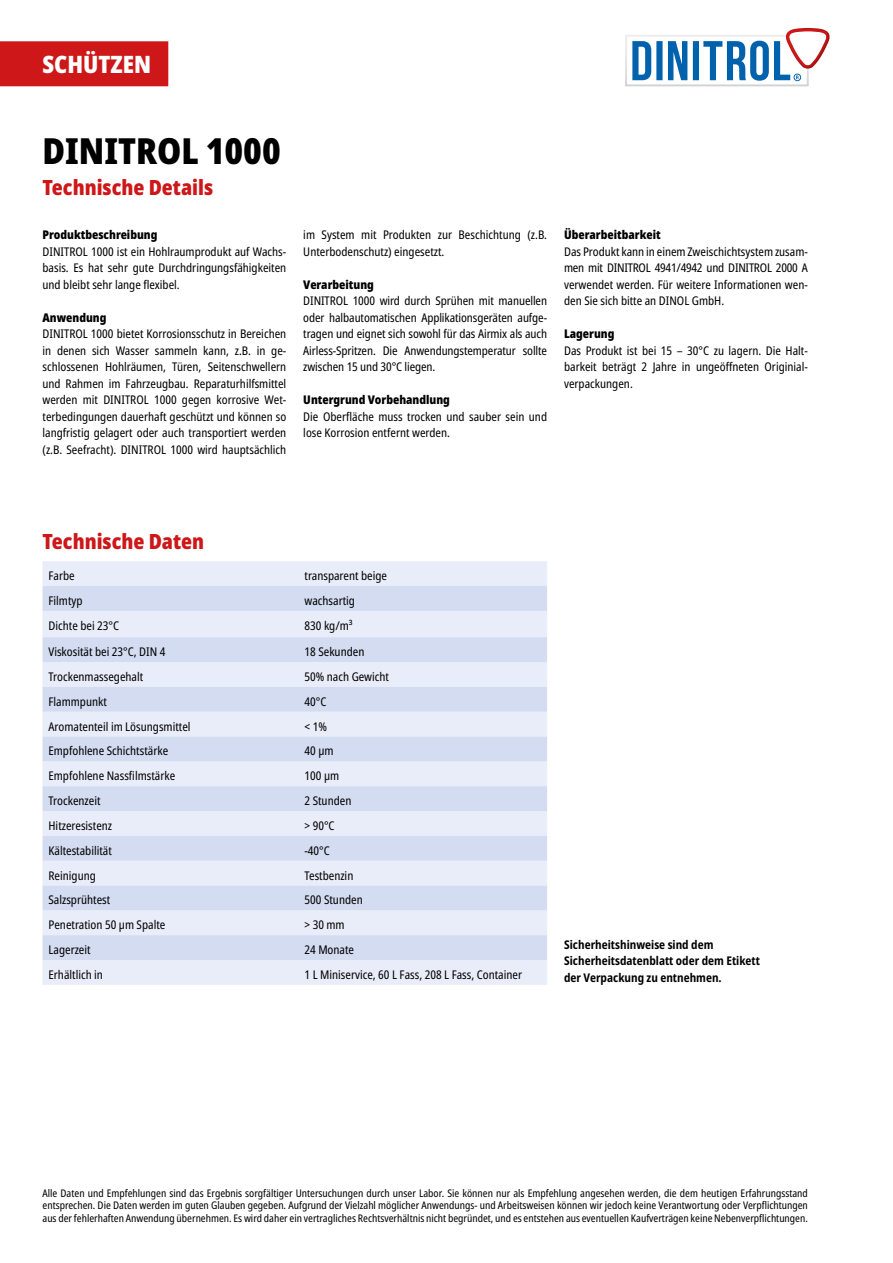
<style>
.page{position:relative;width:893px;height:1263px;background:#fff}
.page>*{position:absolute;margin:0;border:0;box-sizing:border-box;transform-origin:0 0}
.t1{font:900 condensed 36px "Noto Sans";color:#000}
.t2{font:900 condensed 24px "Noto Sans";color:#fff}
.t3{font:900 condensed 21px "Noto Sans";color:#cd1719}
.t4{font:condensed 12px/16.5px "Noto Sans";color:#000;text-align:justify}
.t5{font:900 condensed 12px "Noto Sans";color:#000}
.t6{font:700 condensed 12px/16.5px "Noto Sans";color:#000}
.t7{font:condensed 10.5px/12.6px "Noto Sans";color:#000;text-align:justify}
</style>
<div class="page">
<div style="left:0;top:41px;width:168px;height:45px;background:#cd1719"></div>
<div style="left:625px;top:35px;width:184px;height:51px;background:#e6e6e6"></div>
<div style="left:627px;top:37px;width:180px;height:47px;background:#fff"></div>
<svg style="left:632px;top:28px;width:198px;height:53px"></svg>
<div style="left:43px;top:561px;width:504px;height:424px;background:#e9edf9"></div>
<svg style="left:43px;top:586px;width:504px;height:374px;background:#dde4f4"></svg>
<h2 class="t2" style="left:43px;top:46px;width:110px">SCHÜTZEN</h2>
<h1 class="t1" style="left:43px;top:124px;width:240px">DINITROL 1000</h1>
<h3 class="t3" style="left:43px;top:172px;width:172px">Technische Details</h3>
<p class="t5" style="left:43px;top:226px;width:116px">Produktbeschreibung</p>
<p class="t4" style="left:43px;top:243px;width:245px">DINITROL 1000 ist ein Hohlraumprodukt auf Wachs&shy;basis. Es hat sehr gute Durchdringungsfähigkeiten und bleibt sehr lange flexibel.</p>
<p class="t5" style="left:43px;top:308px;width:66px">Anwendung</p>
<p class="t4" style="left:43px;top:326px;width:245px">DINITROL 1000 bietet Korrosionsschutz in Bereichen in denen sich Wasser sammeln kann, z.B. in ge&shy;schlossenen Hohlräumen, Türen, Seitenschwellern und Rahmen im Fahrzeugbau. Reparaturhilfsmittel werden mit DINITROL 1000 gegen korrosive Wet&shy;terbedingungen dauerhaft geschützt und können so langfristig gelagert oder auch transportiert werden (z.B. Seefracht). DINITROL 1000 wird hauptsächlich</p>
<p class="t4" style="left:303px;top:227px;width:245px">im System mit Produkten zur Beschichtung (z.B.<br>Unterbodenschutz) eingesetzt.</p>
<p class="t5" style="left:303px;top:275px;width:72px">Verarbeitung</p>
<p class="t4" style="left:303px;top:293px;width:245px">DINITROL 1000 wird durch Sprühen mit manuellen oder halbautomatischen Applikationsgeräten aufge&shy;tragen und eignet sich sowohl für das Airmix als auch Airless-Spritzen. Die Anwendungstemperatur sollte zwischen 15 und 30°C liegen.</p>
<p class="t5" style="left:303px;top:391px;width:148px">Untergrund Vorbehandlung</p>
<p class="t4" style="left:303px;top:408px;width:245px">Die Oberfläche muss trocken und sauber sein und lose Korrosion entfernt werden.</p>
<p class="t5" style="left:564px;top:226px;width:98px">Überarbeitbarkeit</p>
<p class="t4" style="left:564px;top:243px;width:245px">Das Produkt kann in einem Zweischichtsystem zusam&shy;men mit DINITROL 4941/4942 und DINITROL 2000 A verwendet werden. Für weitere Informationen wen&shy;den Sie sich bitte an DINOL GmbH.</p>
<p class="t5" style="left:564px;top:325px;width:52px">Lagerung</p>
<p class="t4" style="left:564px;top:342px;width:245px">Das Produkt ist bei 15 – 30°C zu lagern. Die Halt&shy;barkeit beträgt 2 Jahre in ungeöffneten Originial&shy;verpackungen.</p>
<h3 class="t3" style="left:43px;top:525px;width:163px">Technische Daten</h3>
<p class="t4" style="left:49px;top:568px;width:28px">Farbe</p>
<p class="t4" style="left:304px;top:568px;width:84px">transparent beige</p>
<p class="t4" style="left:49px;top:593px;width:36px">Filmtyp</p>
<p class="t4" style="left:304px;top:593px;width:52px">wachsartig</p>
<p class="t4" style="left:49px;top:617px;width:72px">Dichte bei 23°C</p>
<p class="t4" style="left:304px;top:617px;width:50px">830 kg/m³</p>
<p class="t4" style="left:49px;top:644px;width:118px">Viskosität bei 23°C, DIN 4</p>
<p class="t4" style="left:304px;top:644px;width:61px">18 Sekunden</p>
<p class="t4" style="left:49px;top:669px;width:96px">Trockenmassegehalt</p>
<p class="t4" style="left:304px;top:669px;width:86px">50% nach Gewicht</p>
<p class="t4" style="left:49px;top:693px;width:60px">Flammpunkt</p>
<p class="t4" style="left:304px;top:693px;width:23px">40°C</p>
<p class="t4" style="left:49px;top:718px;width:144px">Aromatenteil im Lösungsmittel</p>
<p class="t4" style="left:304px;top:718px;width:24px">&lt; 1%</p>
<p class="t4" style="left:49px;top:743px;width:121px">Empfohlene Schichtstärke</p>
<p class="t4" style="left:304px;top:743px;width:31px">40 μm</p>
<p class="t4" style="left:49px;top:768px;width:128px">Empfohlene Nassfilmstärke</p>
<p class="t4" style="left:304px;top:768px;width:36px">100 μm</p>
<p class="t4" style="left:49px;top:793px;width:54px">Trockenzeit</p>
<p class="t4" style="left:304px;top:793px;width:48px">2 Stunden</p>
<p class="t4" style="left:49px;top:817px;width:65px">Hitzeresistenz</p>
<p class="t4" style="left:304px;top:817px;width:32px">&gt; 90°C</p>
<p class="t4" style="left:49px;top:842px;width:65px">Kältestabilität</p>
<p class="t4" style="left:304px;top:842px;width:27px">-40°C</p>
<p class="t4" style="left:49px;top:867px;width:49px">Reinigung</p>
<p class="t4" style="left:304px;top:867px;width:50px">Testbenzin</p>
<p class="t4" style="left:49px;top:892px;width:63px">Salzsprühtest</p>
<p class="t4" style="left:304px;top:892px;width:60px">500 Stunden</p>
<p class="t4" style="left:49px;top:917px;width:118px">Penetration 50 µm Spalte</p>
<p class="t4" style="left:304px;top:917px;width:42px">&gt; 30 mm</p>
<p class="t4" style="left:49px;top:942px;width:44px">Lagerzeit</p>
<p class="t4" style="left:304px;top:942px;width:51px">24 Monate</p>
<p class="t4" style="left:49px;top:966px;width:56px">Erhältlich in</p>
<p class="t4" style="left:304px;top:966px;width:219px">1 L Miniservice, 60 L Fass, 208 L Fass, Container</p>
<p class="t6" style="left:564px;top:936px;width:197px">Sicherheitshinweise sind dem<br>Sicherheitsdatenblatt oder dem Etikett der Verpackung zu entnehmen.</p>
<p class="t7" style="left:43px;top:1187px;width:767px">Alle Daten und Empfehlungen sind das Ergebnis sorgfältiger Untersuchungen durch unser Labor. Sie können nur als Empfehlung angesehen werden, die dem heutigen Erfahrungsstand entsprechen. Die Daten werden im guten Glauben gegeben. Aufgrund der Vielzahl möglicher Anwendungs- und Arbeitsweisen können wir jedoch keine Verantwortung oder Verpflichtungen aus der fehlerhaften Anwendung übernehmen. Es wird daher ein vertragliches Rechtsverhältnis nicht begründet, und es entstehen aus eventuellen Kaufverträgen keine Nebenverpflichtungen.</p>
</div>
